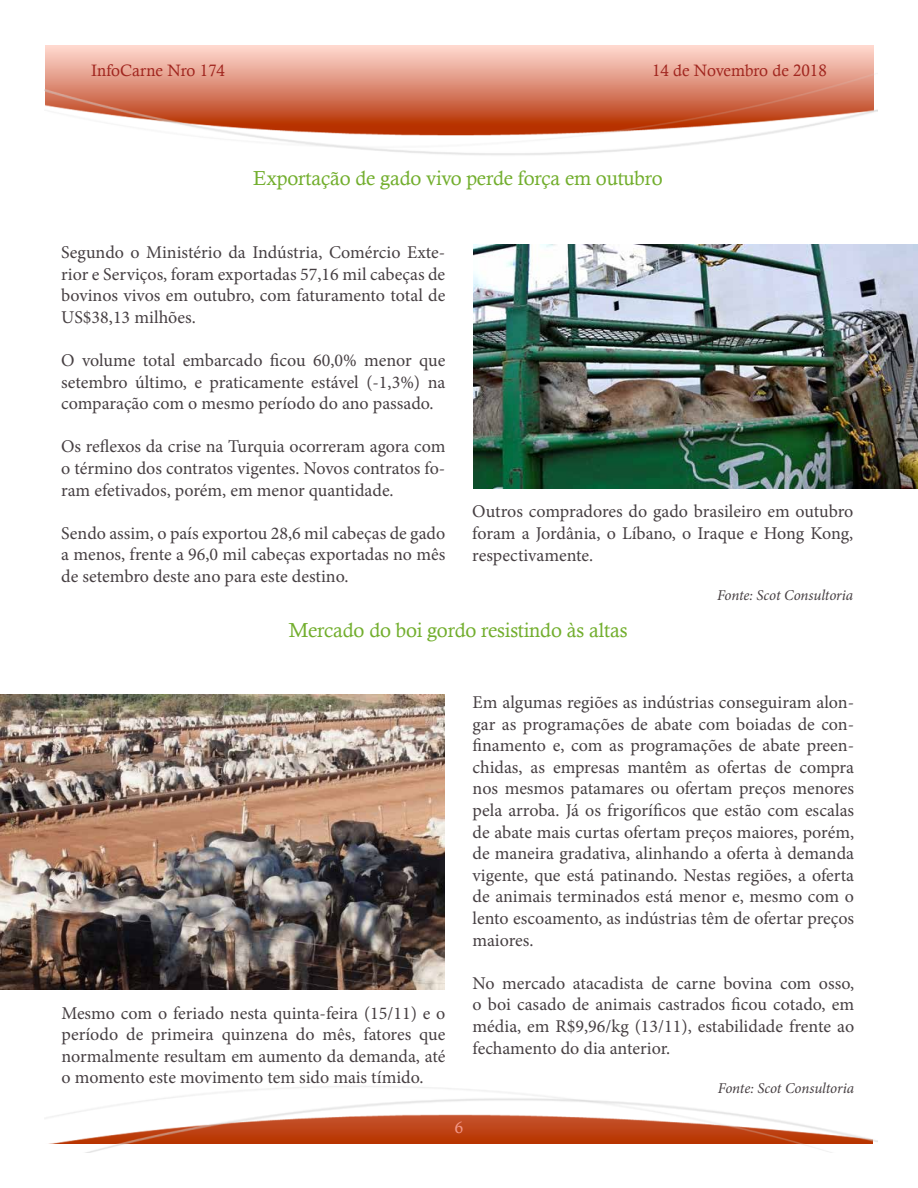
<style>
.page{position:relative;width:918px;height:1188px;background:#fff}
.page>*{position:absolute;margin:0;border:0;box-sizing:border-box;transform-origin:0 0}
.t1{font:20.25px "Calisto";letter-spacing:-.01em;color:#72ae2d}
.t2{font:18px/21.6px "Minion Pro";color:#463f42;text-align:justify}
.t3{font:16.5px "Calisto";color:#a1261f}
.t4{font:16.5px "Calisto";color:#f39889}
.t5{font:italic 15px "Minion Pro";letter-spacing:-.01em;color:#463f42}
</style>
<div class="page">
<img style="left:44px;top:45px;width:834px;height:1107px">
<img style="left:473px;top:245px;width:445px;height:244px">
<img style="left:0;top:695px;width:445px;height:295px">
<p class="t3" style="left:91px;top:61px;width:135px">InfoCarne Nro 174</p>
<p class="t3" style="left:652px;top:61px;width:176px">14 de Novembro de 2018</p>
<p class="t1" style="left:253px;top:166px;width:411px">Exportação de gado vivo perde força em outubro</p>
<p class="t2" style="left:61px;top:241px;width:386px">Segundo o Ministério da Indústria, Comércio Exte&shy;rior e Serviços, foram exportadas 57,16 mil cabeças de bovinos vivos em outubro, com faturamento total de US$38,13 milhões.</p>
<p class="t2" style="left:61px;top:349px;width:386px">O volume total embarcado ficou 60,0% menor que setembro último, e praticamente estável (-1,3%) na comparação com o mesmo período do ano passado.</p>
<p class="t2" style="left:61px;top:436px;width:386px">Os reflexos da crise na Turquia ocorreram agora com o término dos contratos vigentes. Novos contratos fo&shy;ram efetivados, porém, em menor quantidade.</p>
<p class="t2" style="left:61px;top:522px;width:386px">Sendo assim, o país exportou 28,6 mil cabeças de gado a menos, frente a 96,0 mil cabeças exportadas no mês de setembro deste ano para este destino.</p>
<p class="t2" style="left:472px;top:501px;width:383px">Outros compradores do gado brasileiro em outubro foram a Jordânia, o Líbano, o Iraque e Hong Kong, respectivamente.</p>
<p class="t5" style="left:717px;top:585px;width:138px">Fonte: Scot Consultoria</p>
<p class="t1" style="left:289px;top:618px;width:340px">Mercado do boi gordo resistindo às altas</p>
<p class="t2" style="left:61px;top:1002px;width:386px">Mesmo com o feriado nesta quinta-feira (15/11) e o período de primeira quinzena do mês, fatores que normalmente resultam em aumento da demanda, até o momento este movimento tem sido mais tímido.</p>
<p class="t2" style="left:473px;top:692px;width:383px">Em algumas regiões as indústrias conseguiram alon&shy;gar as programações de abate com boiadas de con&shy;finamento e, com as programações de abate preen&shy;chidas, as empresas mantêm as ofertas de compra nos mesmos patamares ou ofertam preços menores pela arroba. Já os frigoríficos que estão com escalas de abate mais curtas ofertam preços maiores, porém, de maneira gradativa, alinhando a oferta à demanda vigente, que está patinando. Nestas regiões, a oferta de animais terminados está menor e, mesmo com o lento escoamento, as indústrias têm de ofertar preços maiores.</p>
<p class="t2" style="left:473px;top:972px;width:383px">No mercado atacadista de carne bovina com osso, o boi casado de animais castrados ficou cotado, em média, em R$9,96/kg (13/11), estabilidade frente ao fechamento do dia anterior.</p>
<p class="t5" style="left:718px;top:1078px;width:138px">Fonte: Scot Consultoria</p>
<p class="t4" style="left:455px;top:1118px;width:10px">6</p>
</div>
